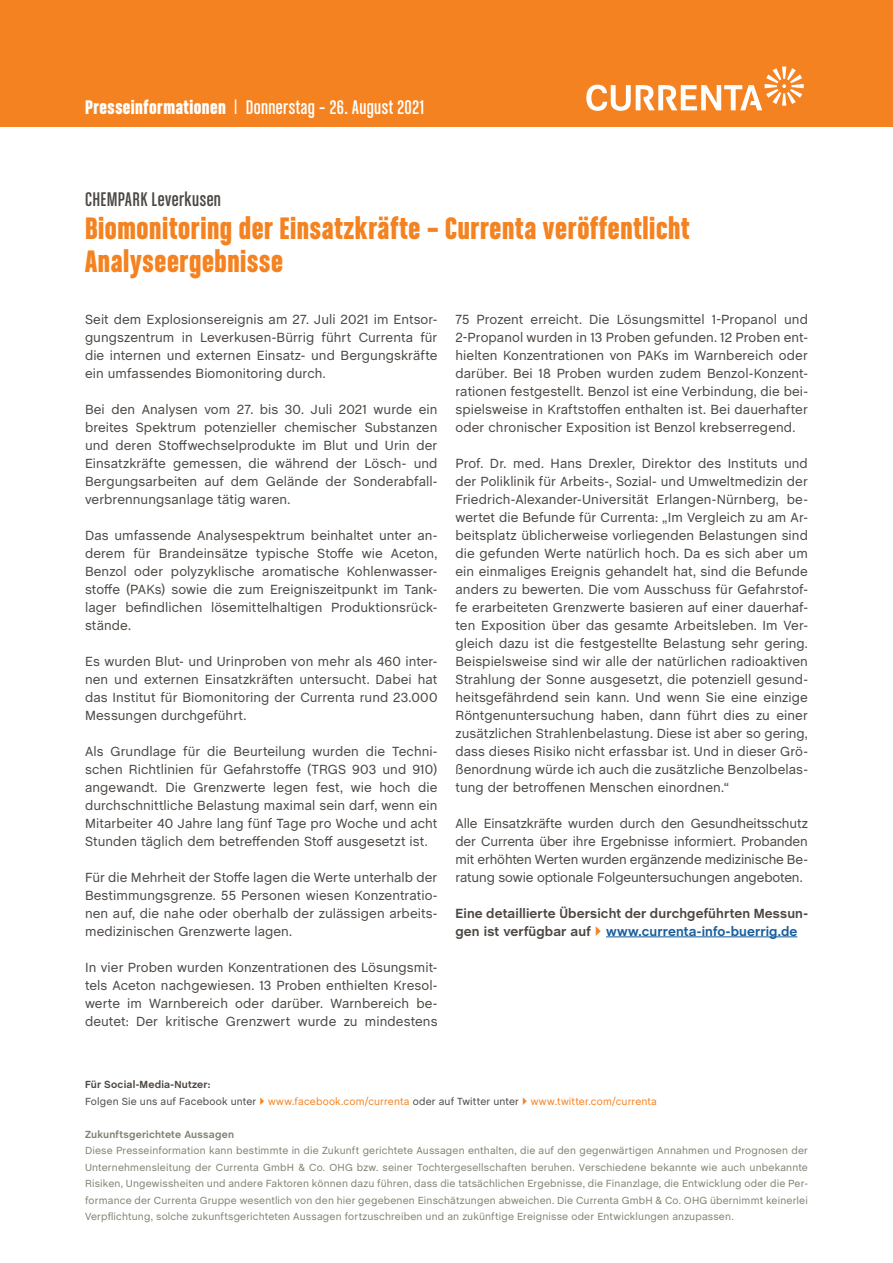
<style>
.page{position:relative;width:893px;height:1263px;background:#fff}
.page>*{position:absolute;margin:0;border:0;box-sizing:border-box;transform-origin:0 0}
.t1{font:700 condensed 33px/33px "Chalet";letter-spacing:.02em;color:#f58220}
.t2{font:condensed 21px "Chalet";letter-spacing:.02em;color:#fff}
.t3{font:condensed 21px "Chalet";letter-spacing:.02em;color:#4c4743}
.t4{font:13.5px/18px "Chalet";letter-spacing:.005em;color:#4c4743;text-align:justify}
.t5{font:700 13.5px/18px "Chalet";letter-spacing:.01em;color:#4c4743}
.t6{font:10.5px/16.5px "Chalet";letter-spacing:.015em;color:#828173;text-align:justify}
.t7{font:10.5px/16.5px "Chalet";letter-spacing:.015em;color:#f58220}
.t8{font:700 10.5px "Chalet";letter-spacing:.015em;color:#828173}
.s1{font-weight:700}
.s2{color:#175d9e}
.s3{font-weight:700;color:#4c4743}
.s4{color:#4c4743}
</style>
<div class="page">
<div style="left:0;top:0;width:893px;height:126px;background:#f58220"></div>
<svg style="left:586px;top:67px;width:218px;height:44px"></svg>
<hr style="left:606px;top:936px;width:191px;height:1px;background:#175d9e">
<h2 class="t2" style="left:85px;top:95px;width:341px"><span class="s1">Presseinformationen</span> | Donnerstag – 26. August 2021</h2>
<h2 class="t3" style="left:85px;top:188px;width:137px">CHEMPARK Leverkusen</h2>
<h1 class="t1" style="left:85px;top:211px;width:606px">Biomonitoring der Einsatzkräfte – Currenta veröffentlicht<br>Analyseergebnisse</h1>
<p class="t4" style="left:85px;top:309px;width:354px">Seit dem Explosionsereignis am 27. Juli 2021 im Entsor&shy;gungszentrum in Leverkusen-Bürrig führt Currenta für die internen und externen Einsatz- und Bergungskräfte ein umfassendes Biomonitoring durch.</p>
<p class="t4" style="left:85px;top:399px;width:354px">Bei den Analysen vom 27. bis 30. Juli 2021 wurde ein breites Spektrum potenzieller chemischer Substanzen und deren Stoffwechselprodukte im Blut und Urin der Einsatzkräfte gemessen, die während der Lösch- und Bergungsarbeiten auf dem Gelände der Sonderabfall&shy;verbrennungsanlage tätig waren.</p>
<p class="t4" style="left:85px;top:525px;width:354px">Das umfassende Analysespektrum beinhaltet unter an&shy;derem für Brandeinsätze typische Stoffe wie Aceton, Benzol oder polyzyklische aromatische Kohlenwasser&shy;stoffe (PAKs) sowie die zum Ereigniszeitpunkt im Tank&shy;lager befindlichen lösemittelhaltigen Produktionsrück&shy;stände.</p>
<p class="t4" style="left:85px;top:651px;width:354px">Es wurden Blut- und Urinproben von mehr als 460 inter&shy;nen und externen Einsatzkräften untersucht. Dabei hat das Institut für Biomonitoring der Currenta rund 23.000<br>Messungen durchgeführt.</p>
<p class="t4" style="left:85px;top:741px;width:354px">Als Grundlage für die Beurteilung wurden die Techni&shy;schen Richtlinien für Gefahrstoffe (TRGS 903 und 910) angewandt. Die Grenzwerte legen fest, wie hoch die durchschnittliche Belastung maximal sein darf, wenn ein Mitarbeiter 40 Jahre lang fünf Tage pro Woche und acht Stunden täglich dem betreffenden Stoff ausgesetzt ist.</p>
<p class="t4" style="left:85px;top:867px;width:354px">Für die Mehrheit der Stoffe lagen die Werte unterhalb der Bestimmungsgrenze. 55 Personen wiesen Konzentratio&shy;nen auf, die nahe oder oberhalb der zulässigen arbeits&shy;medizinischen Grenzwerte lagen.</p>
<p class="t4" style="left:85px;top:957px;width:354px">In vier Proben wurden Konzentrationen des Lösungsmit&shy;tels Aceton nachgewiesen. 13 Proben enthielten Kresol&shy;werte im Warnbereich oder darüber. Warnbereich be&shy;deutet: Der kritische Grenzwert wurde zu mindestens</p>
<p class="t4" style="left:455px;top:309px;width:354px">75 Prozent erreicht. Die Lösungsmittel 1-Propanol und 2-Propanol wurden in 13 Proben gefunden. 12 Proben ent&shy;hielten Konzentrationen von PAKs im Warnbereich oder darüber. Bei 18 Proben wurden zudem Benzol-Konzent&shy;rationen festgestellt. Benzol ist eine Verbindung, die bei&shy;spielsweise in Kraftstoffen enthalten ist. Bei dauerhafter oder chronischer Exposition ist Benzol krebserregend.</p>
<p class="t4" style="left:455px;top:453px;width:354px">Prof. Dr. med. Hans Drexler, Direktor des Instituts und der Poliklinik für Arbeits-, Sozial- und Umweltmedizin der Friedrich-Alexander-Universität Erlangen-Nürnberg, be&shy;wertet die Befunde für Currenta: „Im Vergleich zu am Ar&shy;beitsplatz üblicherweise vorliegenden Belastungen sind die gefunden Werte natürlich hoch. Da es sich aber um ein einmaliges Ereignis gehandelt hat, sind die Befunde anders zu bewerten. Die vom Ausschuss für Gefahrstof&shy;fe erarbeiteten Grenzwerte basieren auf einer dauerhaf&shy;ten Exposition über das gesamte Arbeitsleben. Im Ver&shy;gleich dazu ist die festgestellte Belastung sehr gering.<br>Beispielsweise sind wir alle der natürlichen radioaktiven Strahlung der Sonne ausgesetzt, die potenziell gesund&shy;heitsgefährdend sein kann. Und wenn Sie eine einzige Röntgenuntersuchung haben, dann führt dies zu einer zusätzlichen Strahlenbelastung. Diese ist aber so gering, dass dieses Risiko nicht erfassbar ist. Und in dieser Grö&shy;ßenordnung würde ich auch die zusätzliche Benzolbelas&shy;tung der betroffenen Menschen einordnen.“</p>
<p class="t4" style="left:455px;top:813px;width:354px">Alle Einsatzkräfte wurden durch den Gesundheitsschutz der Currenta über ihre Ergebnisse informiert. Probanden mit erhöhten Werten wurden ergänzende medizinische Be&shy;ratung sowie optionale Folgeuntersuchungen angeboten.</p>
<p class="t5" style="left:455px;top:905px;width:354px">Eine detaillierte Übersicht der durchgeführten Messun&shy;gen ist verfügbar auf <span class="s2">www.currenta-info-buerrig.de</span></p>
<p class="t7" style="left:85px;top:1076px;width:573px"><span class="s3">Für Social-Media-Nutzer:<br></span><span class="s4">Folgen Sie uns auf Facebook unter</span> www.facebook.com/currenta <span class="s4">oder auf Twitter unter</span> www.twitter.com/currenta</p>
<p class="t8" style="left:85px;top:1128px;width:151px">Zukunftsgerichtete Aussagen</p>
<p class="t6" style="left:85px;top:1142px;width:724px">Diese Presseinformation kann bestimmte in die Zukunft gerichtete Aussagen enthalten, die auf den gegenwärtigen Annahmen und Prognosen der Unternehmensleitung der Currenta GmbH &amp; Co. OHG bzw. seiner Tochtergesellschaften beruhen. Verschiedene bekannte wie auch unbekannte Risiken, Ungewissheiten und andere Faktoren können dazu führen, dass die tatsächlichen Ergebnisse, die Finanzlage, die Entwicklung oder die Per&shy;formance der Currenta Gruppe wesentlich von den hier gegebenen Einschätzungen abweichen. Die Currenta GmbH &amp; Co. OHG übernimmt keinerlei Verpflichtung, solche zukunftsgerichteten Aussagen fortzuschreiben und an zukünftige Ereignisse oder Entwicklungen anzupassen.</p>
</div>
